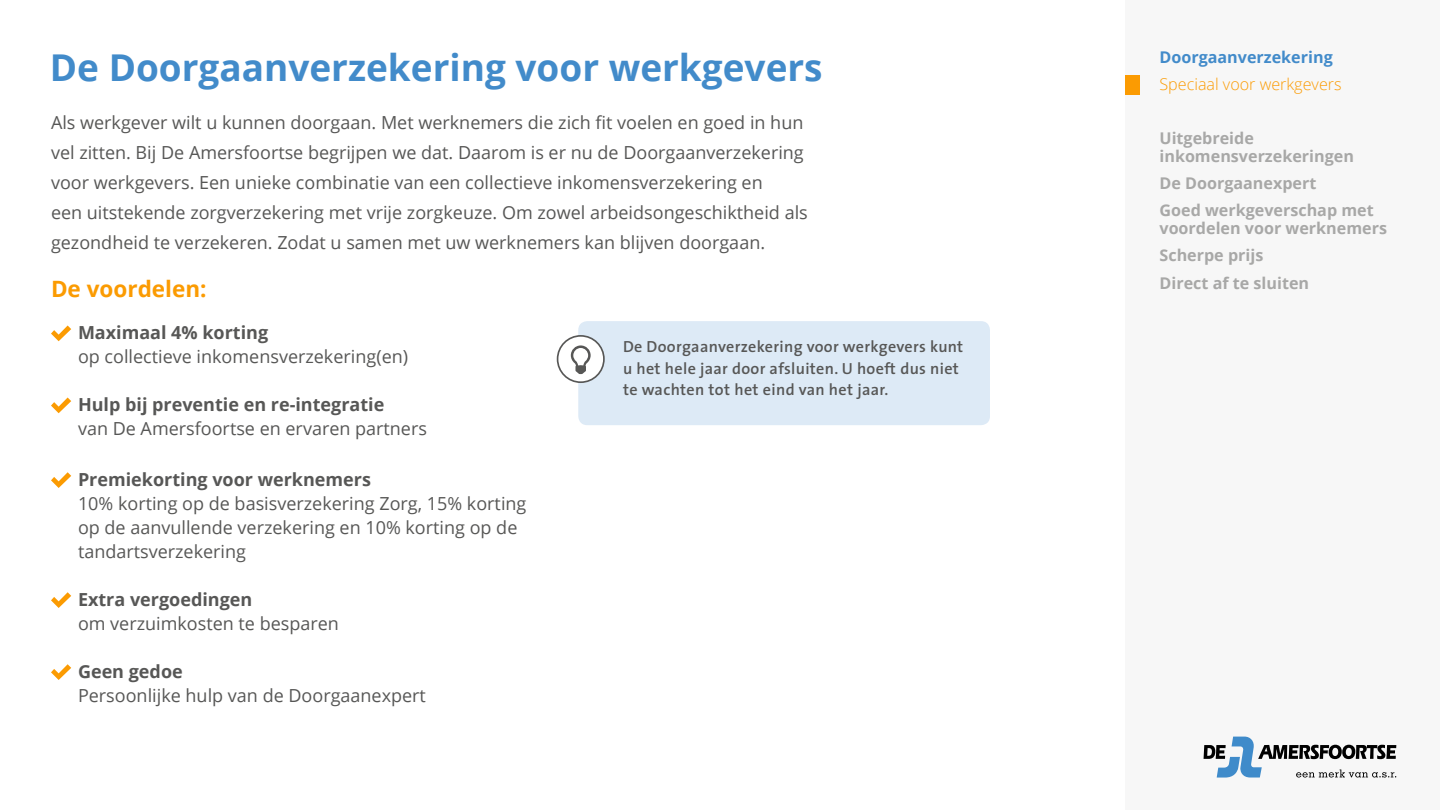
<style>
.page{position:relative;width:1440px;height:810px;background:#fff}
.page>*{position:absolute;margin:0;border:0;box-sizing:border-box;transform-origin:0 0}
.t1{font:700 36.97px "Open Sans";color:#428bca}
.t2{font:700 22.5px "Open Sans";color:#fb9b02}
.t3{font:18px/30px "Open Sans";color:#575756}
.t4{font:700 18px "Open Sans";color:#575756}
.t5{font:700 16.12px/27px "Open Sans";color:#a8a8a7}
.t6{font:600 16.12px/21.8px "The Sans";letter-spacing:.02em;color:#575756}
.t7{font:300 16.12px "Open Sans";color:#fb9b02}
.t8{font:700 16.12px "Open Sans";color:#428bca}
</style>
<div class="page">
<div style="left:1125px;top:0;width:315px;height:810px;background:#f7f7f7"></div>
<svg style="left:1204px;top:737px;width:192px;height:41px"></svg>
<svg style="left:51px;top:326px;width:20px;height:15px"></svg>
<svg style="left:51px;top:398px;width:20px;height:15px"></svg>
<svg style="left:51px;top:472px;width:20px;height:16px"></svg>
<svg style="left:51px;top:592px;width:20px;height:16px"></svg>
<svg style="left:51px;top:664px;width:20px;height:16px"></svg>
<div style="left:578px;top:321px;width:412px;height:104px;background:#ddeaf6;border-radius:9px"></div>
<div style="left:558px;top:336px;width:46px;height:46px;background:#fff;border-radius:50%"></div>
<div style="left:557px;top:335px;width:48px;height:48px;border:2px solid #575756;border-radius:50%"></div>
<svg style="left:571px;top:345px;width:20px;height:29px"></svg>
<div style="left:1125px;top:75px;width:15px;height:19px;background:#fb9b02"></div>
<h1 class="t1" style="left:50px;top:41px;width:774px">De Doorgaanverzekering voor werkgevers</h1>
<p class="t3" style="left:51px;top:107px;width:758px">Als werkgever wilt u kunnen doorgaan. Met werknemers die zich fit voelen en goed in hun vel zitten. Bij De Amersfoortse begrijpen we dat. Daarom is er nu de Doorgaanverzekering voor werkgevers. Een unieke combinatie van een collectieve inkomensverzekering en<br>een uitstekende zorgverzekering met vrije zorgkeuze. Om zowel arbeidsongeschiktheid als gezondheid te verzekeren. Zodat u samen met uw werknemers kan blijven doorgaan.</p>
<p class="t2" style="left:51px;top:273px;width:157px">De voordelen:</p>
<p class="t4" style="left:78px;top:320px;width:192px">Maximaal 4% korting</p>
<p class="t3" style="left:78px;top:341px;width:332px">op collectieve inkomensverzekering(en)</p>
<p class="t4" style="left:78px;top:392px;width:308px">Hulp bij preventie en re-integratie</p>
<p class="t3" style="left:78px;top:413px;width:351px">van De Amersfoortse en ervaren partners</p>
<p class="t4" style="left:78px;top:467px;width:295px">Premiekorting voor werknemers</p>
<p class="t3" style="left:78px;top:491px;width:450px;line-height:24px">10% korting op de basisverzekering Zorg, 15% korting op de aanvullende verzekering en 10% korting op de tandartsverzekering</p>
<p class="t4" style="left:78px;top:587px;width:176px">Extra vergoedingen</p>
<p class="t3" style="left:78px;top:608px;width:262px">om verzuimkosten te besparen</p>
<p class="t4" style="left:78px;top:659px;width:106px">Geen gedoe</p>
<p class="t3" style="left:78px;top:680px;width:349px">Persoonlijke hulp van de Doorgaanexpert</p>
<p class="t6" style="left:623px;top:335px;width:342px">De Doorgaanverzekering voor werkgevers kunt u het hele jaar door afsluiten. U hoeft dus niet te wachten tot het eind van het jaar.</p>
<p class="t8" style="left:1160px;top:46px;width:175px">Doorgaanverzekering</p>
<p class="t7" style="left:1160px;top:73px;width:184px">Speciaal voor werkgevers</p>
<p class="t5" style="left:1160px;top:129px;width:196px;line-height:18px">Uitgebreide inkomensverzekeringen</p>
<p class="t5" style="left:1160px;top:170px;width:216px">De Doorgaanexpert<br>Goed werkgeverschap met</p>
<p class="t5" style="left:1160px;top:215px;width:229px">voordelen voor werknemers<br>Scherpe prijs<br>Direct af te sluiten</p>
</div>
